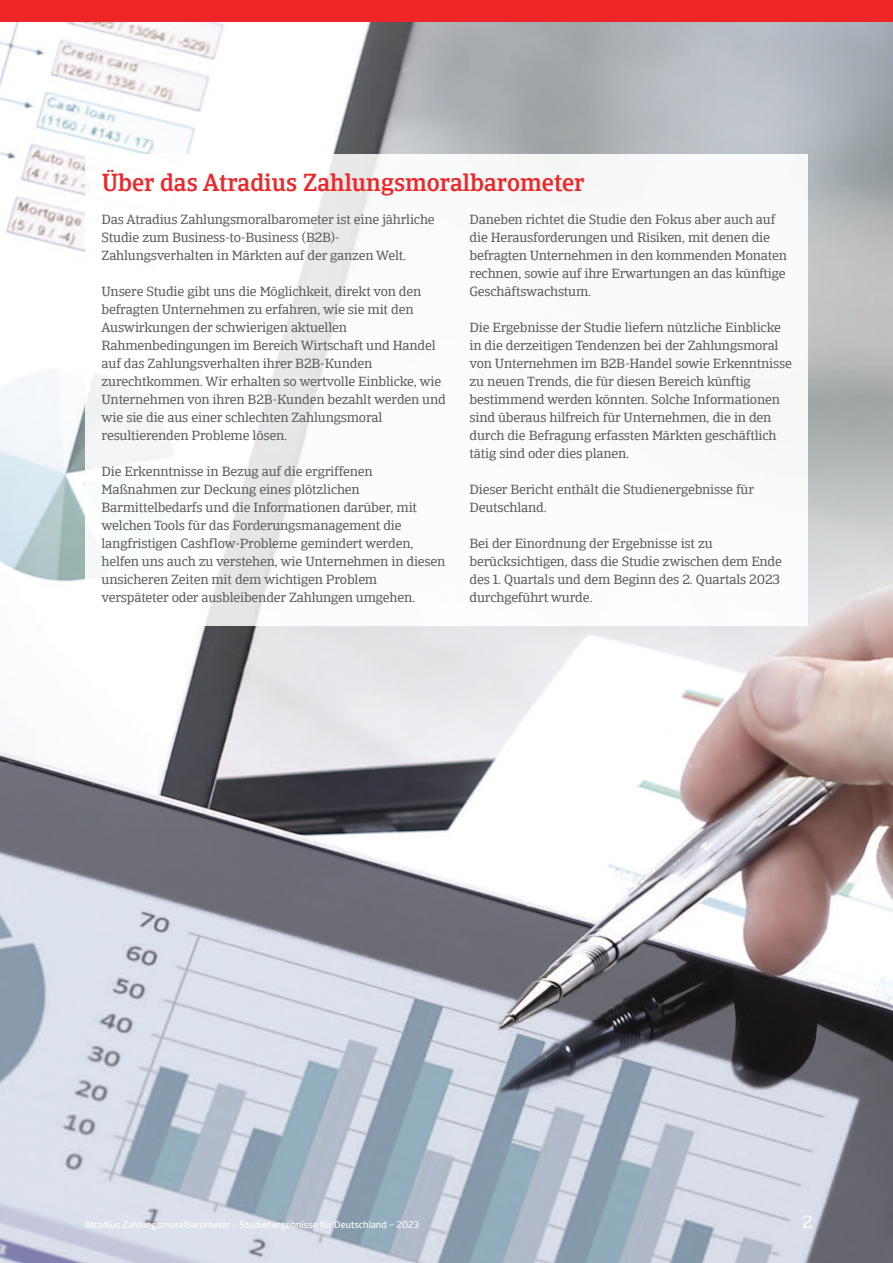
<style>
.page{position:relative;width:893px;height:1263px;background:#fff}
.page>*{position:absolute;margin:0;border:0;box-sizing:border-box;transform-origin:0 0}
.t1{font:500 24px "Catalana";color:#ee2628}
.t2{font:18px "Catalana";color:#fff}
.t3{font:13.5px/18px "Catalana";letter-spacing:-.015em;color:#5d5e60}
.t4{font:9.75px "Catalana Sans";color:#fff}
</style>
<div class="page">
<img style="left:0;top:21px;width:893px;height:1242px">
<div style="left:0;top:0;width:893px;height:21px;background:#ee2628"></div>
<img style="left:85px;top:155px;width:723px;height:471px">
<h1 class="t1" style="left:102px;top:167px;width:484px">Über das Atradius Zahlungsmoralbarometer</h1>
<p class="t3" style="left:102px;top:210px;width:335px">Das Atradius Zahlungsmoralbarometer ist eine jährliche<br>Studie zum Business-to-Business (B2B)-<br>Zahlungsverhalten in Märkten auf der ganzen Welt.</p>
<p class="t3" style="left:102px;top:282px;width:346px">Unsere Studie gibt uns die Möglichkeit, direkt von den befragten Unternehmen zu erfahren, wie sie mit den Auswirkungen der schwierigen aktuellen Rahmenbedingungen im Bereich Wirtschaft und Handel auf das Zahlungsverhalten ihrer B2B-Kunden zurechtkommen. Wir erhalten so wertvolle Einblicke, wie Unternehmen von ihren B2B-Kunden bezahlt werden und wie sie die aus einer schlechten Zahlungsmoral resultierenden Probleme lösen.</p>
<p class="t3" style="left:102px;top:462px;width:345px">Die Erkenntnisse in Bezug auf die ergriffenen Maßnahmen zur Deckung eines plötzlichen Barmittelbedarfs und die Informationen darüber, mit welchen Tools für das Forderungsmanagement die langfristigen Cashflow-Probleme gemindert werden, helfen uns auch zu verstehen, wie Unternehmen in diesen unsicheren Zeiten mit dem wichtigen Problem verspäteter oder ausbleibender Zahlungen umgehen.</p>
<p class="t3" style="left:469px;top:210px;width:319px">Daneben richtet die Studie den Fokus aber auch auf die Herausforderungen und Risiken, mit denen die befragten Unternehmen in den kommenden Monaten rechnen, sowie auf ihre Erwartungen an das künftige Geschäftswachstum.</p>
<p class="t3" style="left:469px;top:318px;width:324px">Die Ergebnisse der Studie liefern nützliche Einblicke in die derzeitigen Tendenzen bei der Zahlungsmoral von Unternehmen im B2B-Handel sowie Erkenntnisse zu neuen Trends, die für diesen Bereich künftig bestimmend werden könnten. Solche Informationen sind überaus hilfreich für Unternehmen, die in den durch die Befragung erfassten Märkten geschäftlich tätig sind oder dies planen.</p>
<p class="t3" style="left:469px;top:480px;width:286px">Dieser Bericht enthält die Studienergebnisse für<br>Deutschland.</p>
<p class="t3" style="left:469px;top:534px;width:314px">Bei der Einordnung der Ergebnisse ist zu berücksichtigen, dass die Studie zwischen dem Ende des 1. Quartals und dem Beginn des 2. Quartals 2023 durchgeführt wurde.</p>
<p class="t4" style="left:85px;top:1218px;width:336px">Atradius Zahlungsmoralbarometer – Studienergebnisse für Deutschland – 2023</p>
<h2 class="t2" style="left:803px;top:1210px;width:12px">2</h2>
</div>
